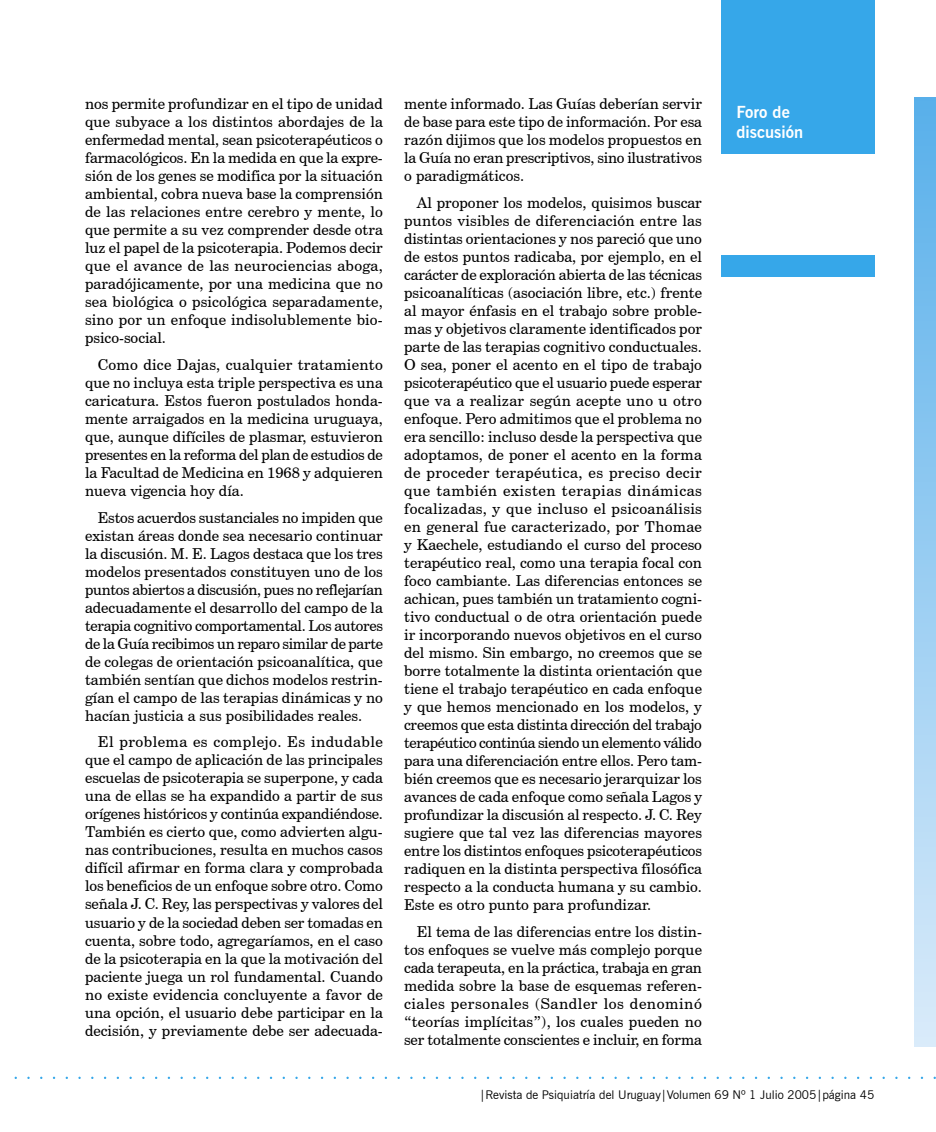
<style>
.page{position:relative;width:936px;height:1132px;background:#fff}
.page>*{position:absolute;margin:0;border:0;box-sizing:border-box;transform-origin:0 0}
.t1{font:700 16.5px/19.8px "News Gothic BT";color:#fff}
.t2{font:15px/18px "Century Schoolbook BT";color:#000;text-align:justify}
.t3{font:12px "News Gothic BT";color:#000}
</style>
<div class="page">
<div style="left:721px;top:0;width:153px;height:153px;background:#36a7e9"></div>
<div style="left:721px;top:255px;width:153px;height:21px;background:#36a7e9"></div>
<div style="left:914px;top:98px;width:21px;height:948px;background:linear-gradient(to bottom,#58afea,#daebfa)"></div>
<p class="t2" style="left:85px;top:95px;width:299px">nos permite profundizar en el tipo de unidad que subyace a los distintos abordajes de la enfermedad mental, sean psicoterapéuticos o farmacológicos. En la medida en que la expre&shy;sión de los genes se modifica por la situación ambiental, cobra nueva base la comprensión de las relaciones entre cerebro y mente, lo que permite a su vez comprender desde otra luz el papel de la psicoterapia. Podemos decir que el avance de las neurociencias aboga, paradójicamente, por una medicina que no sea biológica o psicológica separadamente, sino por un enfoque indisolublemente bio&shy;psico-social.</p>
<p class="t2" style="left:85px;top:355px;width:299px;text-indent:13px">Como dice Dajas, cualquier tratamiento que no incluya esta triple perspectiva es una caricatura. Estos fueron postulados honda&shy;mente arraigados en la medicina uruguaya, que, aunque difíciles de plasmar, estuvieron presentes en la reforma del plan de estudios de la Facultad de Medicina en 1968 y adquieren nueva vigencia hoy día.</p>
<p class="t2" style="left:85px;top:508px;width:299px;text-indent:13px">Estos acuerdos sustanciales no impiden que existan áreas donde sea necesario continuar la discusión. M. E. Lagos destaca que los tres modelos presentados constituyen uno de los puntos abiertos a discusión, pues no reflejarían adecuadamente el desarrollo del campo de la terapia cognitivo comportamental. Los autores de la Guía recibimos un reparo similar de parte de colegas de orientación psicoanalítica, que también sentían que dichos modelos restrin&shy;gían el campo de las terapias dinámicas y no hacían justicia a sus posibilidades reales.</p>
<p class="t2" style="left:85px;top:732px;width:299px;text-indent:13px">El problema es complejo. Es indudable que el campo de aplicación de las principales escuelas de psicoterapia se superpone, y cada una de ellas se ha expandido a partir de sus orígenes históricos y continúa expandiéndose.<br>También es cierto que, como advierten algu&shy;nas contribuciones, resulta en muchos casos difícil afirmar en forma clara y comprobada los beneficios de un enfoque sobre otro. Como señala J. C. Rey, las perspectivas y valores del usuario y de la sociedad deben ser tomadas en cuenta, sobre todo, agregaríamos, en el caso de la psicoterapia en la que la motivación del paciente juega un rol fundamental. Cuando no existe evidencia concluyente a favor de una opción, el usuario debe participar en la decisión, y previamente debe ser adecuada-</p>
<p class="t2" style="left:404px;top:95px;width:299px">mente informado. Las Guías deberían servir de base para este tipo de información. Por esa razón dijimos que los modelos propuestos en la Guía no eran prescriptivos, sino ilustrativos o paradigmáticos.</p>
<p class="t2" style="left:404px;top:193px;width:299px;text-indent:13px">Al proponer los modelos, quisimos buscar puntos visibles de diferenciación entre las distintas orientaciones y nos pareció que uno de estos puntos radicaba, por ejemplo, en el carácter de exploración abierta de las técnicas psicoanalíticas (asociación libre, etc.) frente al mayor énfasis en el trabajo sobre proble&shy;mas y objetivos claramente identificados por parte de las terapias cognitivo conductuales.<br>O sea, poner el acento en el tipo de trabajo psicoterapéutico que el usuario puede esperar que va a realizar según acepte uno u otro enfoque. Pero admitimos que el problema no era sencillo: incluso desde la perspectiva que adoptamos, de poner el acento en la forma de proceder terapéutica, es preciso decir que también existen terapias dinámicas focalizadas, y que incluso el psicoanálisis en general fue caracterizado, por Thomae y Kaechele, estudiando el curso del proceso terapéutico real, como una terapia focal con foco cambiante. Las diferencias entonces se achican, pues también un tratamiento cogni&shy;tivo conductual o de otra orientación puede ir incorporando nuevos objetivos en el curso del mismo. Sin embargo, no creemos que se borre totalmente la distinta orientación que tiene el trabajo terapéutico en cada enfoque y que hemos mencionado en los modelos, y creemos que esta distinta dirección del trabajo terapéutico continúa siendo un elemento válido para una diferenciación entre ellos. Pero tam&shy;bién creemos que es necesario jerarquizar los avances de cada enfoque como señala Lagos y profundizar la discusión al respecto. J. C. Rey sugiere que tal vez las diferencias mayores entre los distintos enfoques psicoterapéuticos radiquen en la distinta perspectiva filosófica respecto a la conducta humana y su cambio.<br>Este es otro punto para profundizar.</p>
<p class="t2" style="left:404px;top:922px;width:299px;text-indent:13px">El tema de las diferencias entre los distin&shy;tos enfoques se vuelve más complejo porque cada terapeuta, en la práctica, trabaja en gran medida sobre la base de esquemas referen&shy;ciales personales (Sandler los denominó “teorías implícitas”), los cuales pueden no ser totalmente conscientes e incluir, en forma</p>
<p class="t1" style="left:736px;top:102px;width:68px">Foro de discusión</p>
<p class="t3" style="left:479px;top:1086px;width:396px">|Revista de Psiquiatría del Uruguay|Volumen 69 Nº 1 Julio 2005|página 45</p>
</div>
